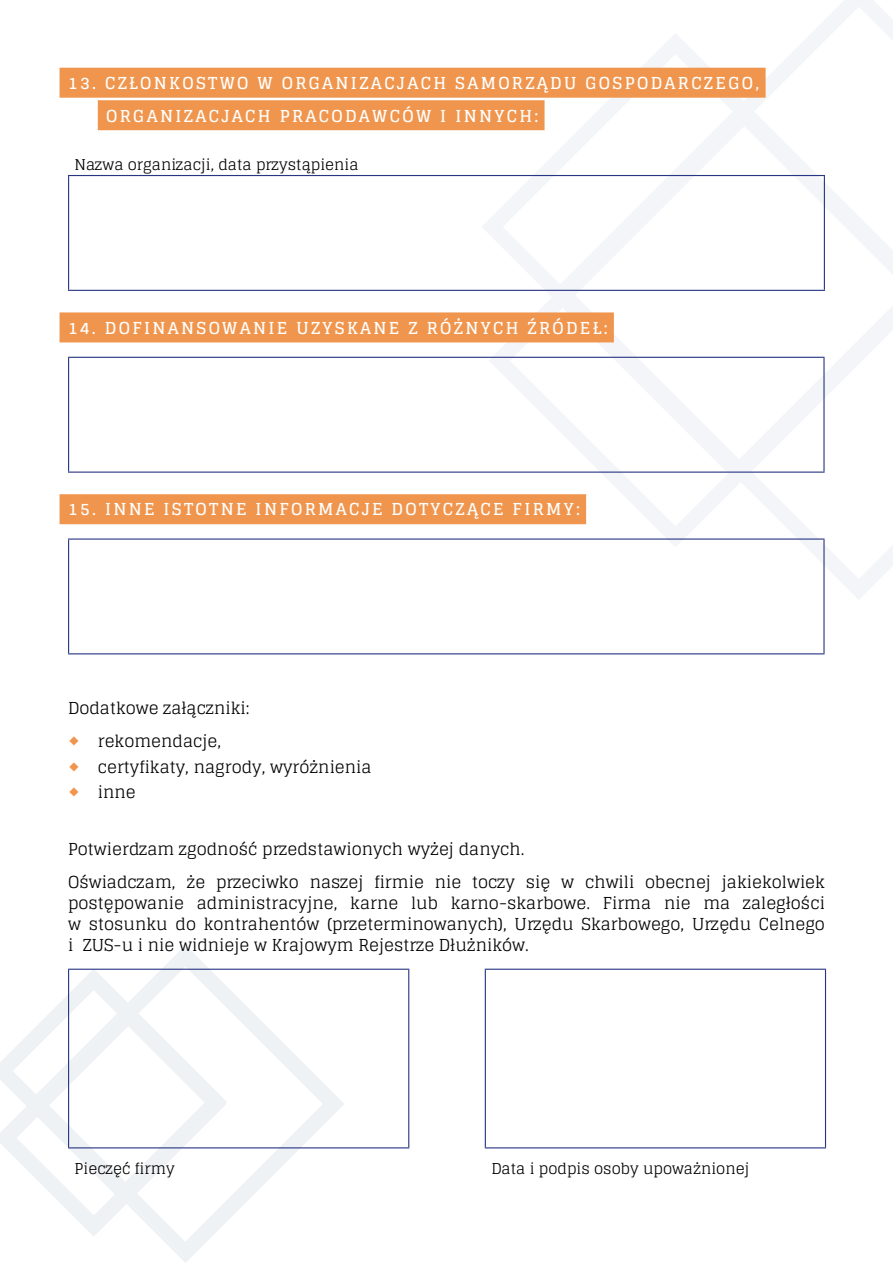
<style>
.page{position:relative;width:893px;height:1263px;background:#fff}
.page>*{position:absolute;margin:0;border:0;box-sizing:border-box;transform-origin:0 0}
.t1{font:16.5px/33px "Glegoo";color:#000}
.t2{font:700 16.5px/32.5px "Glegoo";letter-spacing:.14em;color:#fff}
.t3{font:15px "Glegoo";color:#000}
</style>
<div class="page">
<svg style="left:818px;top:0;width:75px;height:599px"></svg>
<svg style="left:471px;top:22px;width:422px;height:335px"></svg>
<svg style="left:478px;top:94px;width:415px;height:464px"></svg>
<svg style="left:170px;top:945px;width:185px;height:318px"></svg>
<svg style="left:68px;top:958px;width:169px;height:36px"></svg>
<svg style="left:0;top:994px;width:237px;height:253px"></svg>
<div style="left:60px;top:68px;width:706px;height:30px;background:#f0954d"></div>
<div style="left:98px;top:100px;width:447px;height:30px;background:#f0954d"></div>
<div style="left:60px;top:312px;width:554px;height:30px;background:#f0954d"></div>
<div style="left:60px;top:494px;width:526px;height:30px;background:#f0954d"></div>
<hr style="left:824px;top:176px;width:1px;height:114px;background:#283583">
<hr style="left:68px;top:175px;width:757px;height:1px;background:#283583">
<hr style="left:68px;top:176px;width:1px;height:114px;background:#283583">
<hr style="left:68px;top:290px;width:757px;height:1px;background:#283583">
<hr style="left:68px;top:357px;width:757px;height:1px;background:#283583">
<hr style="left:68px;top:358px;width:1px;height:113px;background:#283583">
<hr style="left:823px;top:358px;width:2px;height:113px;background:#283583">
<hr style="left:68px;top:471px;width:757px;height:2px;background:#283583">
<hr style="left:68px;top:538px;width:757px;height:2px;background:#283583">
<hr style="left:68px;top:540px;width:1px;height:113px;background:#283583">
<hr style="left:823px;top:540px;width:2px;height:113px;background:#283583">
<hr style="left:68px;top:653px;width:757px;height:1px;background:#283583">
<hr style="left:68px;top:969px;width:341px;height:1px;background:#283583">
<hr style="left:68px;top:970px;width:1px;height:177px;background:#283583">
<hr style="left:408px;top:970px;width:1px;height:177px;background:#283583">
<hr style="left:68px;top:1147px;width:341px;height:1px;background:#283583">
<hr style="left:485px;top:969px;width:341px;height:1px;background:#283583">
<hr style="left:485px;top:970px;width:1px;height:177px;background:#283583">
<hr style="left:825px;top:970px;width:1px;height:177px;background:#283583">
<hr style="left:485px;top:1147px;width:341px;height:1px;background:#283583">
<p class="t2" style="left:106px;top:67px;width:655px;text-indent:-38px">13. CZŁONKOSTWO W ORGANIZACJACH SAMORZĄDU GOSPODARCZEGO,<br>ORGANIZACJACH PRACODAWCÓW I INNYCH:</p>
<p class="t3" style="left:75px;top:156px;width:285px">Nazwa organizacji, data przystąpienia</p>
<p class="t2" style="left:68px;top:312px;width:541px">14. DOFINANSOWANIE UZYSKANE Z RÓŻNYCH ŹRÓDEŁ:</p>
<p class="t2" style="left:68px;top:493px;width:513px">15. INNE ISTOTNE INFORMACJE DOTYCZĄCE FIRMY:</p>
<p class="t1" style="left:68px;top:692px;width:183px;text-align:center">Dodatkowe załączniki: rekomendacje,</p>
<p class="t1" style="left:98px;top:754px;width:275px;line-height:25.2px">certyfikaty, nagrody, wyróżnienia inne</p>
<p class="t1" style="left:68px;top:832px;width:758px">Potwierdzam zgodność przedstawionych wyżej danych.<br>Oświadczam, że przeciwko naszej firmie nie toczy się w chwili obecnej jakiekolwiek</p>
<p class="t1" style="left:68px;top:892px;width:758px;line-height:21px;text-align:justify">postępowanie administracyjne, karne lub karno-skarbowe. Firma nie ma zaległości w stosunku do kontrahentów (przeterminowanych), Urzędu Skarbowego, Urzędu Celnego i ZUS-u i nie widnieje w Krajowym Rejestrze Dłużników.</p>
<p class="t3" style="left:75px;top:1160px;width:102px">Pieczęć firmy</p>
<p class="t3" style="left:491px;top:1160px;width:260px">Data i podpis osoby upoważnionej</p>
</div>
